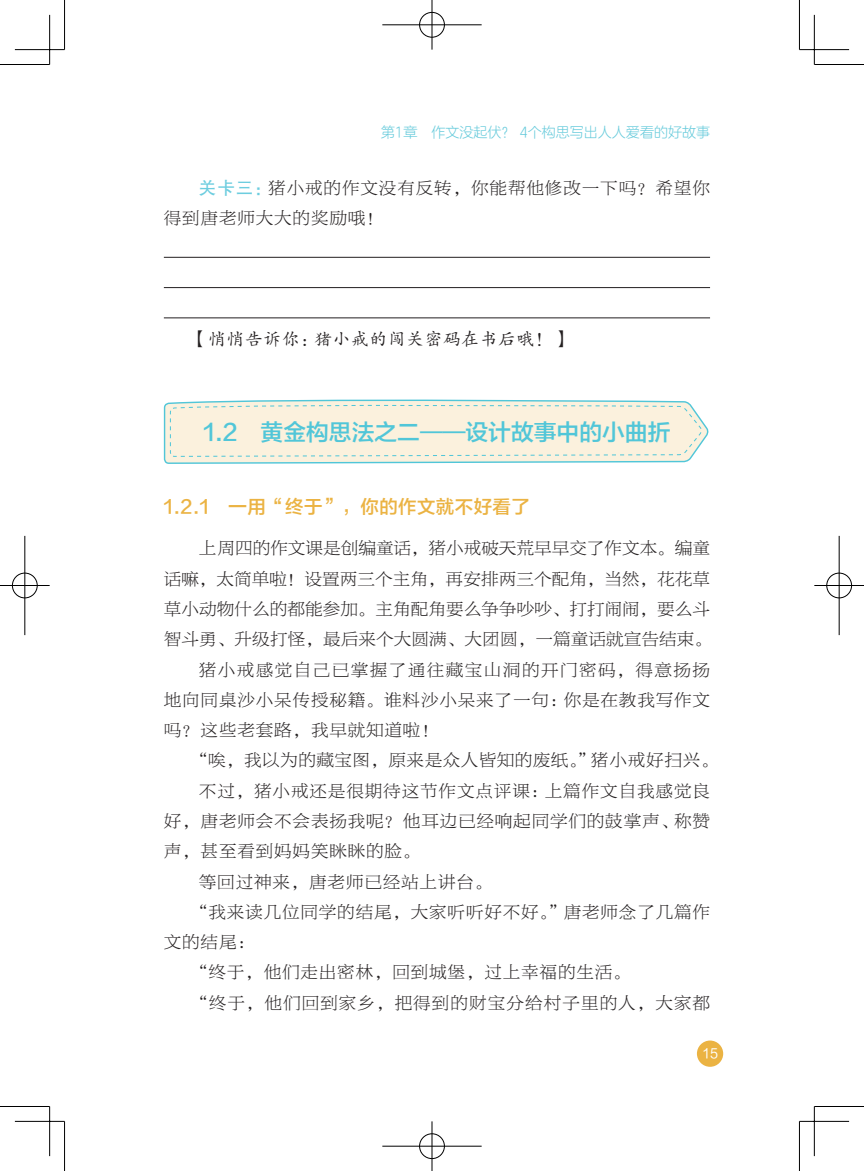
<style>
.page{position:relative;width:864px;height:1171px;background:#fff}
.page>*{position:absolute;margin:0;border:0;box-sizing:border-box;transform-origin:0 0}
.t1{font:22.75px "FZLTZHJW GB1 0";color:#51c6d8}
.t2{font:18.38px "FZLTZHJW GB1 0";letter-spacing:.025em;color:#ebb343}
.t3{font:17.5px/30.3px "FZBYKSK GBK1 0";letter-spacing:.05em;color:#231f20}
.t4{font:17.5px "FZBYKSK GBK1 0";letter-spacing:.01em;color:#231f20}
.t5{font:17.5px "FZBYKSK GBK1 0";letter-spacing:.03em;color:#231f20}
.t6{font:17.5px "FZBYKSK GBK1 0";letter-spacing:.005em;color:#231f20}
.t7{font:17.5px "FZBYKSK GBK1 0";letter-spacing:.085em;color:#231f20}
.t8{font:17.5px "FZKTK GBK1 0";letter-spacing:.05em;color:#231f20}
.t9{font:14px "FZLANTY XIANK GBK1 0";color:#65cadb}
.t10{font:13.12px "FZLTH3 K GBK1 0";color:#fff}
.s1{font-family:"FZHTK GBK1 0";color:#6dcddf}
</style>
<div class="page">
<div style="left:696px;top:1040px;width:26px;height:27px;background:#ebb343;border-radius:50%"></div>
<svg style="left:163px;top:399px;width:545px;height:64px;background:#f0eede"></svg>
<hr style="left:164px;top:257px;width:545px;height:1px;background:#231f20">
<hr style="left:164px;top:287px;width:545px;height:1px;background:#231f20">
<hr style="left:164px;top:317px;width:545px;height:1px;background:#231f20">
<hr style="left:0;top:64px;width:50px;height:1px;background:#000">
<hr style="left:814px;top:64px;width:49px;height:1px;background:#000">
<hr style="left:0;top:1106px;width:50px;height:1px;background:#000">
<hr style="left:814px;top:1106px;width:49px;height:1px;background:#000">
<hr style="left:64px;top:0;width:1px;height:50px;background:#000">
<hr style="left:64px;top:1121px;width:1px;height:50px;background:#000">
<hr style="left:798px;top:0;width:1px;height:50px;background:#000">
<hr style="left:798px;top:1121px;width:1px;height:50px;background:#000">
<hr style="left:15px;top:49px;width:49px;height:1px;background:#000">
<hr style="left:799px;top:49px;width:49px;height:1px;background:#000">
<hr style="left:15px;top:1121px;width:49px;height:1px;background:#000">
<hr style="left:799px;top:1121px;width:49px;height:1px;background:#000">
<hr style="left:49px;top:15px;width:1px;height:49px;background:#000">
<hr style="left:49px;top:1106px;width:1px;height:50px;background:#000">
<hr style="left:813px;top:15px;width:1px;height:49px;background:#000">
<hr style="left:813px;top:1106px;width:1px;height:50px;background:#000">
<div style="left:418px;top:11px;width:27px;height:27px;border:2px solid #fff;border-radius:50%"></div>
<hr style="left:382px;top:24px;width:99px;height:2px;background:#fff">
<hr style="left:430px;top:0;width:3px;height:50px;background:#fff">
<div style="left:419px;top:12px;width:25px;height:25px;border:1px solid #000;border-radius:50%"></div>
<hr style="left:382px;top:25px;width:99px;height:1px;background:#000">
<hr style="left:431px;top:0;width:1px;height:50px;background:#000">
<div style="left:418px;top:1132px;width:27px;height:28px;border:2px solid #fff;border-radius:50%"></div>
<hr style="left:382px;top:1145px;width:99px;height:2px;background:#fff">
<hr style="left:430px;top:1121px;width:3px;height:50px;background:#fff">
<div style="left:419px;top:1133px;width:25px;height:26px;border:1px solid #000;border-radius:50%"></div>
<hr style="left:382px;top:1146px;width:99px;height:1px;background:#000">
<hr style="left:431px;top:1121px;width:1px;height:50px;background:#000">
<div style="left:11px;top:572px;width:27px;height:27px;border:2px solid #fff;border-radius:50%"></div>
<hr style="left:0;top:584px;width:50px;height:3px;background:#fff">
<hr style="left:24px;top:536px;width:2px;height:99px;background:#fff">
<div style="left:12px;top:573px;width:25px;height:25px;border:1px solid #000;border-radius:50%"></div>
<hr style="left:0;top:585px;width:50px;height:1px;background:#000">
<hr style="left:25px;top:536px;width:1px;height:99px;background:#000">
<div style="left:825px;top:572px;width:27px;height:27px;border:2px solid #fff;border-radius:50%"></div>
<hr style="left:814px;top:584px;width:49px;height:3px;background:#fff">
<hr style="left:837px;top:536px;width:3px;height:99px;background:#fff">
<div style="left:826px;top:573px;width:25px;height:25px;border:1px solid #000;border-radius:50%"></div>
<hr style="left:814px;top:585px;width:49px;height:1px;background:#000">
<hr style="left:838px;top:536px;width:1px;height:99px;background:#000">
<p class="t9" style="left:381px;top:124px;width:330px">第1章　作文没起伏？ 4个构思写出人人爱看的好故事</p>
<p class="t3" style="left:164px;top:173px;width:547px;text-indent:35px"><span class="s1">关卡三：</span>猪小戒的作文没有反转，你能帮他修改一下吗？希望你得到唐老师大大的奖励哦！</p>
<p class="t8" style="left:190px;top:330px;width:382px">【悄悄告诉你：猪小戒的闯关密码在书后哦！】</p>
<h1 class="t1" style="left:203px;top:419px;width:468px">1.2　黄金构思法之二——设计故事中的小曲折</h1>
<p class="t2" style="left:164px;top:496px;width:367px">1.2.1 一用“终于”，你的作文就不好看了</p>
<p class="t6" style="left:199px;top:539px;width:512px">上周四的作文课是创编童话，猪小戒破天荒早早交了作文本。编童</p>
<p class="t4" style="left:164px;top:569px;width:547px">话嘛，太简单啦！设置两三个主角，再安排两三个配角，当然，花花草</p>
<p class="t4" style="left:164px;top:600px;width:547px">草小动物什么的都能参加。主角配角要么争争吵吵、打打闹闹，要么斗</p>
<p class="t4" style="left:164px;top:630px;width:549px">智斗勇、升级打怪，最后来个大圆满、大团圆，一篇童话就宣告结束。</p>
<p class="t7" style="left:199px;top:660px;width:512px">猪小戒感觉自己已掌握了通往藏宝山洞的开门密码，得意扬扬</p>
<p class="t3" style="left:164px;top:685px;width:547px">地向同桌沙小呆传授秘籍。谁料沙小呆来了一句：你是在教我写作文</p>
<p class="t3" style="left:164px;top:715px;width:276px">吗？这些老套路，我早就知道啦！</p>
<p class="t5" style="left:190px;top:751px;width:530px">“唉，我以为的藏宝图，原来是众人皆知的废纸。”猪小戒好扫兴。</p>
<p class="t3" style="left:199px;top:776px;width:512px">不过，猪小戒还是很期待这节作文点评课：上篇作文自我感觉良</p>
<p class="t3" style="left:164px;top:806px;width:547px">好，唐老师会不会表扬我呢？他耳边已经响起同学们的鼓掌声、称赞</p>
<p class="t3" style="left:164px;top:836px;width:258px">声，甚至看到妈妈笑眯眯的脸。</p>
<p class="t3" style="left:199px;top:867px;width:295px">等回过神来，唐老师已经站上讲台。</p>
<p class="t3" style="left:190px;top:897px;width:521px">“我来读几位同学的结尾，大家听听好不好。”唐老师念了几篇作</p>
<p class="t3" style="left:164px;top:927px;width:92px">文的结尾：</p>
<p class="t3" style="left:190px;top:957px;width:442px">“终于，他们走出密林，回到城堡，过上幸福的生活。</p>
<p class="t3" style="left:190px;top:988px;width:521px">“终于，他们回到家乡，把得到的财宝分给村子里的人，大家都</p>
<p class="t10" style="left:701px;top:1046px;width:17px">15</p>
</div>
